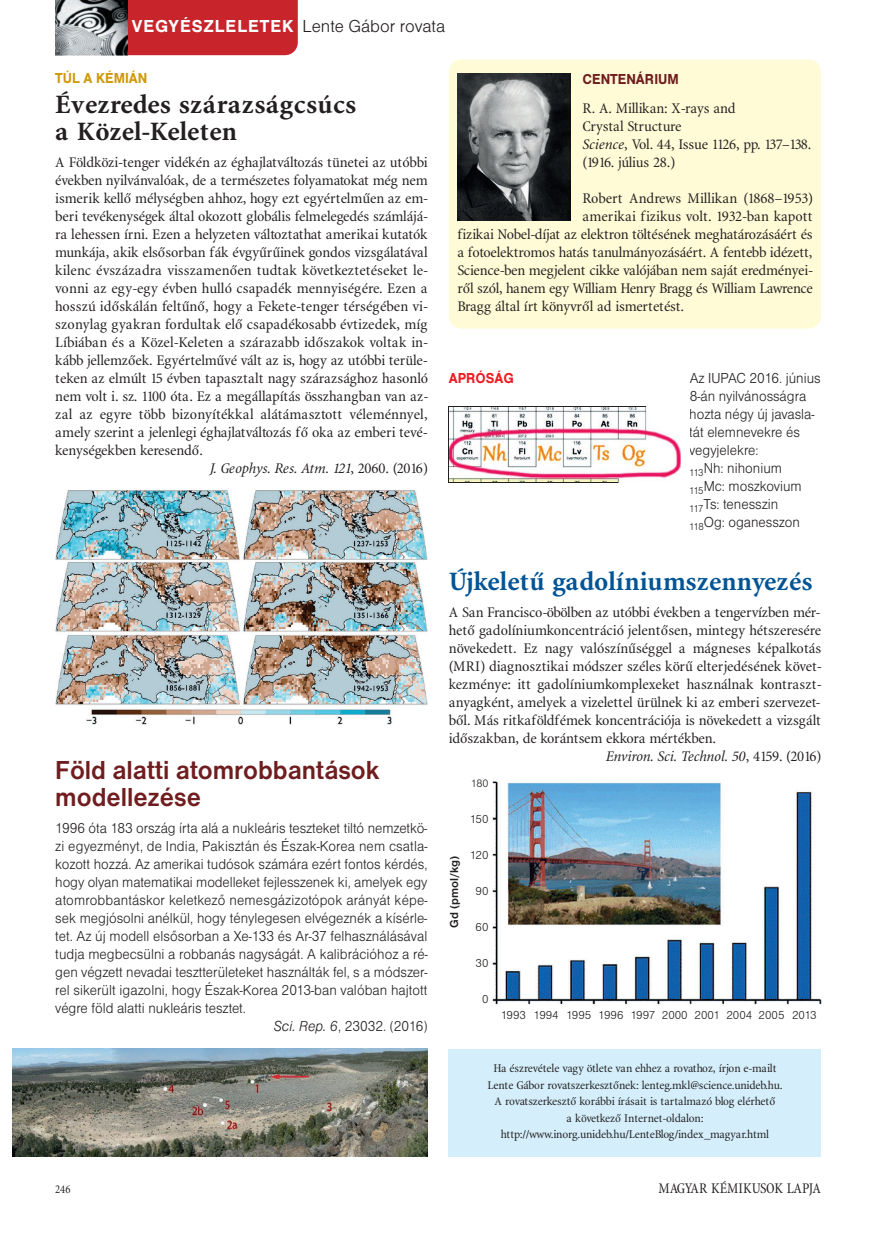
<style>
.page{position:relative;width:872px;height:1233px;background:#fff}
.page>*{position:absolute;margin:0;border:0;box-sizing:border-box;transform-origin:0 0}
.t1{font:700 27px/27px "Minion Cn PFL";color:#231f20;scale:1.1 1}
.t2{font:700 27px/27px "Nimbus San DEE";color:#701d1f;scale:.95 1}
.t3{font:700 27px "Minion Cn PFL";color:#005495;scale:1.1 1}
.t4{font:18px "Nimbus San DEE Ligh";color:#231f20}
.t5{font:15px/18px "Minion Cn PFL";letter-spacing:.005em;color:#231f20;scale:1.1 1}
.t6{font:15px/18px "Nimbus San DEE Ligh";color:#231f20;scale:.95 1}
.t7{font:italic 15px "Minion Cn PFL";color:#231f20;scale:1.1 1}
.t8{font:15px "Minion Cn PFL";letter-spacing:.005em;color:#231f20}
.t9{font:500 15px "Nimbus San No 5 TEE";color:#701d1f;scale:.95 1}
.t10{font:500 15px "Nimbus San No 5 TEE";color:#d0990c;scale:.95 1}
.t11{font:500 15px "Nimbus San No 5 TEE";color:#ee1d23;scale:.95 1}
.t12{font:12px/16.5px "Minion Cn PFL";color:#231f20;text-align:center;scale:1.1 1}
.t13{font:12px "Nimbus San DEE Ligh";color:#231f20}
.t14{font:700 12px "Nimbus San DEE";color:#231f20}
.t15{font:12px "Minion Cn PFL";color:#231f20}
.t16{font:11.25px "Nimbus San DEE Ligh";color:#231f20}
.s1{font-family:"Nimbus San No 5 TEE";font-weight:500;color:#fff}
.s2{font-style:normal}
.s3{font-family:"Nimbus San DEE Ligh Ital"}
.s4{font-style:italic}
</style>
<div class="page">
<div style="left:128px;top:0;width:170px;height:55px;background:#c8242b"></div>
<img style="left:55px;top:0;width:73px;height:55px">
<div style="left:449px;top:59px;width:372px;height:270px;background:#fffbd6;border-radius:13px"></div>
<img style="left:457px;top:74px;width:113px;height:146px">
<img style="left:55px;top:491px;width:372px;height:233px">
<div style="left:449px;top:1049px;width:372px;height:107px;background:#d4effb"></div>
<img style="left:449px;top:406px;width:231px;height:76px">
<hr style="left:448px;top:406px;width:197px;height:1px;background:#231f20">
<hr style="left:448px;top:406px;width:1px;height:76px;background:#231f20">
<hr style="left:448px;top:482px;width:170px;height:1px;background:#231f20">
<img style="left:13px;top:1049px;width:414px;height:108px">
<img style="left:492px;top:781px;width:330px;height:224px">
<p class="t4" style="left:132px;top:20px;width:315px"><span class="s1">VEGYÉSZLELETEK</span> Lente Gábor rovata</p>
<p class="t10" style="left:55px;top:73px;width:98px">TÚL A KÉMIÁN</p>
<h1 class="t1" style="left:55px;top:93px;width:275px">Évezredes szárazságcsúcs a Közel-Keleten</h1>
<p class="t5" style="left:55px;top:154px;width:340px">A Földközi-tenger vidékén az éghajlatváltozás tünetei az utóbbi</p>
<p class="t5" style="left:55px;top:172px;width:340px">években nyilvánvalóak, de a természetes folyamatokat még nem</p>
<p class="t5" style="left:55px;top:190px;width:340px">ismerik kellő mélységben ahhoz, hogy ezt egyértelműen az em-</p>
<p class="t5" style="left:55px;top:208px;width:340px">beri tevékenységek által okozott globális felmelegedés számlájá-</p>
<p class="t5" style="left:55px;top:226px;width:340px">ra lehessen írni. Ezen a helyzeten változtathat amerikai kutatók</p>
<p class="t5" style="left:55px;top:244px;width:340px">munkája, akik elsősorban fák évgyűrűinek gondos vizsgálatával</p>
<p class="t5" style="left:55px;top:262px;width:340px">kilenc évszázadra visszamenően tudtak következtetéseket le-</p>
<p class="t5" style="left:55px;top:280px;width:340px">vonni az egy-egy évben hulló csapadék mennyiségére. Ezen a</p>
<p class="t5" style="left:55px;top:298px;width:340px">hosszú időskálán feltűnő, hogy a Fekete-tenger térségében vi-</p>
<p class="t5" style="left:55px;top:316px;width:340px">szonylag gyakran fordultak elő csapadékosabb évtizedek, míg</p>
<p class="t5" style="left:55px;top:334px;width:340px">Líbiában és a Közel-Keleten a szárazabb időszakok voltak in-</p>
<p class="t5" style="left:55px;top:352px;width:339px">kább jellemzőek. Egyértelművé vált az is, hogy az utóbbi terüle-</p>
<p class="t5" style="left:55px;top:370px;width:340px">teken az elmúlt 15 évben tapasztalt nagy szárazsághoz hasonló</p>
<p class="t5" style="left:55px;top:388px;width:340px">nem volt i. sz. 1100 óta. Ez a megállapítás összhangban van az-</p>
<p class="t5" style="left:55px;top:406px;width:340px">zal az egyre több bizonyítékkal alátámasztott véleménnyel,</p>
<p class="t5" style="left:55px;top:424px;width:339px">amely szerint a jelenlegi éghajlatváltozás fő oka az emberi tevé-</p>
<p class="t5" style="left:55px;top:442px;width:136px">kenységekben keresendő.</p>
<p class="t7" style="left:210px;top:462px;width:199px">J. Geophys. Res. Atm. 121<span class="s2">, 2060. (2016)</span></p>
<h1 class="t2" style="left:55px;top:758px;width:343px">Föld alatti atomrobbantások modellezése</h1>
<p class="t6" style="left:55px;top:820px;width:393px">1996 óta 183 ország írta alá a nukleáris teszteket tiltó nemzetkö-</p>
<p class="t6" style="left:55px;top:838px;width:393px">zi egyezményt, de India, Pakisztán és Észak-Korea nem csatla-</p>
<p class="t6" style="left:55px;top:856px;width:393px">kozott hozzá. Az amerikai tudósok számára ezért fontos kérdés,</p>
<p class="t6" style="left:55px;top:874px;width:393px">hogy olyan matematikai modelleket fejlesszenek ki, amelyek egy</p>
<p class="t6" style="left:55px;top:892px;width:393px">atomrobbantáskor keletkező nemesgázizotópok arányát képe-</p>
<p class="t6" style="left:55px;top:910px;width:393px">sek megjósolni anélkül, hogy ténylegesen elvégeznék a kísérle-</p>
<p class="t6" style="left:55px;top:928px;width:393px">tet. Az új modell elsősorban a Xe-133 és Ar-37 felhasználásával</p>
<p class="t6" style="left:55px;top:946px;width:393px">tudja megbecsülni a robbanás nagyságát. A kalibrációhoz a ré-</p>
<p class="t6" style="left:55px;top:964px;width:393px">gen végzett nevadai tesztterületeket használták fel, s a módszer-</p>
<p class="t6" style="left:55px;top:982px;width:393px">rel sikerült igazolni, hogy Észak-Korea 2013-ban valóban hajtott</p>
<p class="t6" style="left:55px;top:1000px;width:202px">végre föld alatti nukleáris tesztet.</p>
<p class="t6" style="left:274px;top:1018px;width:163px"><span class="s3">Sci. Rep. 6</span>, 23032. (2016)</p>
<p class="t9" style="left:582px;top:74px;width:103px">CENTENÁRIUM</p>
<p class="t5" style="left:582px;top:100px;width:209px">R. A. Millikan: X-rays and<br>Crystal Structure<br><span class="s4">Science</span>, Vol. 44, Issue 1126, pp. 137–138. (1916. július 28.)</p>
<p class="t5" style="left:582px;top:190px;width:211px">Robert Andrews Millikan (1868–1953)</p>
<p class="t5" style="left:582px;top:208px;width:211px">amerikai fizikus volt. 1932-ban kapott</p>
<p class="t5" style="left:457px;top:226px;width:324px">fizikai Nobel-díjat az elektron töltésének meghatározásáért és</p>
<p class="t5" style="left:457px;top:244px;width:324px">a fotoelektromos hatás tanulmányozásáért. A fentebb idézett,</p>
<p class="t5" style="left:457px;top:262px;width:324px">Science-ben megjelent cikke valójában nem saját eredményei-</p>
<p class="t5" style="left:457px;top:280px;width:324px">ről szól, hanem egy William Henry Bragg és William Lawrence</p>
<p class="t5" style="left:457px;top:298px;width:207px">Bragg által írt könyvről ad ismertetést.</p>
<p class="t11" style="left:449px;top:373px;width:70px">APRÓSÁG</p>
<p class="t6" style="left:689px;top:370px;width:140px">Az IUPAC 2016. június<br>8-án nyilvánosságra hozta négy új javasla&shy;tát elemnevekre és vegyjelekre:<br><sub>113</sub>Nh: nihonium<br><sub>115</sub>Mc: moszkovium<br><sub>117</sub>Ts: tenesszin<br><sub>118</sub>Og: oganesszon</p>
<h1 class="t3" style="left:449px;top:571px;width:332px">Újkeletű gadolíniumszennyezés</h1>
<p class="t5" style="left:449px;top:604px;width:339px">A San Francisco-öbölben az utóbbi években a tengervízben mér-</p>
<p class="t5" style="left:449px;top:622px;width:340px">hető gadolíniumkoncentráció jelentősen, mintegy hétszeresére</p>
<p class="t5" style="left:449px;top:640px;width:340px">növekedett. Ez nagy valószínűséggel a mágneses képalkotás</p>
<p class="t5" style="left:449px;top:658px;width:340px">(MRI) diagnosztikai módszer széles körű elterjedésének követ-</p>
<p class="t5" style="left:449px;top:676px;width:340px">kezménye: itt gadolíniumkomplexeket használnak kontraszt-</p>
<p class="t5" style="left:449px;top:694px;width:339px">anyagként, amelyek a vizelettel ürülnek ki az emberi szervezet-</p>
<p class="t5" style="left:449px;top:712px;width:340px">ből. Más ritkaföldfémek koncentrációja is növekedett a vizsgált</p>
<p class="t5" style="left:449px;top:730px;width:244px">időszakban, de korántsem ekkora mértékben.</p>
<p class="t7" style="left:605px;top:750px;width:197px">Environ. Sci. Technol. 50<span class="s2">, 4159. (2016)</span></p>
<p class="t14" style="left:450px;top:928px;width:74px;rotate:-90deg">Gd (pmol/kg)</p>
<p class="t16" style="left:471px;top:779px;width:19px">180</p>
<p class="t13" style="left:470px;top:815px;width:20px">150</p>
<p class="t13" style="left:470px;top:851px;width:20px">120</p>
<p class="t13" style="left:475px;top:887px;width:14px">90</p>
<p class="t13" style="left:475px;top:923px;width:14px">60</p>
<p class="t13" style="left:475px;top:959px;width:14px">30</p>
<p class="t13" style="left:482px;top:995px;width:8px">0</p>
<p class="t13" style="left:501px;top:1011px;width:317px">1993 1994 1995 1996 1997 2000 2001 2004 2005 2013</p>
<p class="t12" style="left:487px;top:1061px;width:270px">Ha észrevétele vagy ötlete van ehhez a rovathoz, írjon e-mailt Lente Gábor rovatszerkesztõnek: lenteg.mkl@science.unideb.hu.<br>A rovatszerkesztő korábbi írásait is tartalmazó blog elérhető<br>a következő Internet-oldalon: http://www.inorg.unideb.hu/LenteBlog/index_magyar.html</p>
<p class="t15" style="left:55px;top:1184px;width:17px">246</p>
<p class="t8" style="left:658px;top:1182px;width:164px">MAGYAR KÉMIKUSOK LAPJA</p>
</div>
